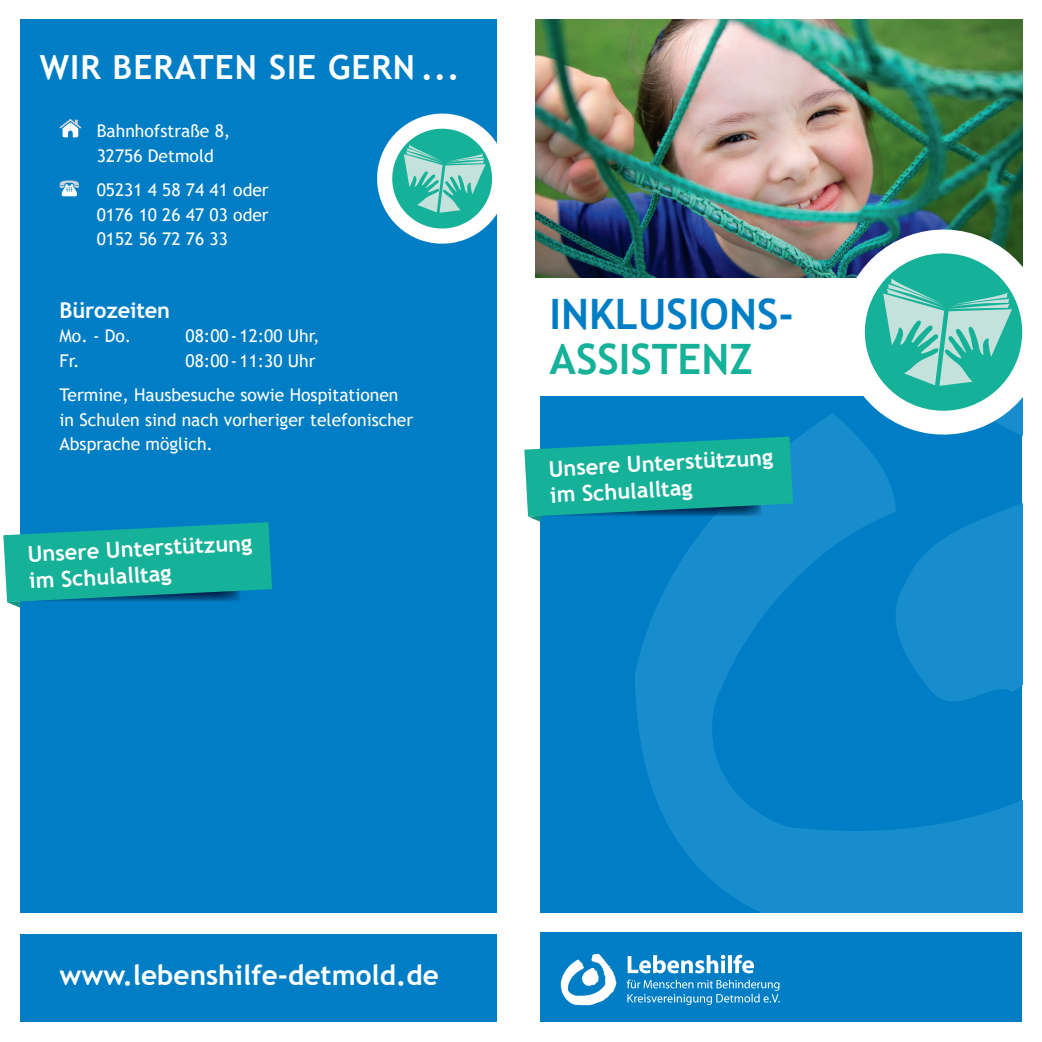
<style>
.page{position:relative;width:1042px;height:1042px;background:#fff}
.page>*{position:absolute;margin:0;border:0;box-sizing:border-box;transform-origin:0 0}
.t1{font:700 41.82px "Trebuchet MS";color:#007ec5}
.t2{font:700 41.82px "Trebuchet MS";color:#16b199}
.t3{font:700 33.25px "Trebuchet MS";letter-spacing:.03em;color:#fff}
.t4{font:700 28px "Trebuchet MS";color:#fff}
.t5{font:700 21.88px/26.2px "Trebuchet MS";letter-spacing:-.01em;color:#fff}
.t6{font:17.5px/24.5px "Trebuchet MS";color:#fff}
</style>
<div class="page">
<div style="left:20px;top:20px;width:476px;height:893px;background:#007ec5"></div>
<img style="left:536px;top:20px;width:486px;height:258px">
<div style="left:20px;top:934px;width:476px;height:88px;background:#007ec5"></div>
<svg style="left:59px;top:119px;width:23px;height:18px"></svg>
<svg style="left:60px;top:180px;width:19px;height:16px"></svg>
<div style="left:541px;top:933px;width:481px;height:89px;background:#007ec5"></div>
<img style="left:561px;top:953px;width:219px;height:53px">
<div style="left:541px;top:397px;width:481px;height:516px;background:#007ec5"></div>
<img style="left:635px;top:428px;width:387px;height:485px">
<svg style="left:524px;top:437px;width:269px;height:85px;background:#16a6a0"></svg>
<svg style="left:811px;top:200px;width:212px;height:248px"></svg>
<svg style="left:377px;top:95px;width:120px;height:157px"></svg>
<svg style="left:3px;top:522px;width:269px;height:85px"></svg>
<h2 class="t3" style="left:40px;top:47px;width:421px">WIR BERATEN SIE GERN ...</h2>
<p class="t6" style="left:97px;top:119px;width:135px">Bahnhofstraße 8,<br>32756 Detmold</p>
<p class="t6" style="left:97px;top:178px;width:173px;text-align:justify">05231 4 58 74 41 oder 0176 10 26 47 03 oder 0152 56 72 76 33</p>
<p class="t5" style="left:60px;top:297px;width:112px">Bürozeiten</p>
<p class="t6" style="left:60px;top:324px;width:73px">Mo. - Do.</p>
<p class="t6" style="left:186px;top:324px;width:135px">08:00 - 12:00 Uhr,</p>
<p class="t6" style="left:60px;top:348px;width:22px">Fr.</p>
<p class="t6" style="left:60px;top:343px;width:340px;line-height:34.5px;text-indent:126px">08:00 - 11:30 Uhr<br>Termine, Hausbesuche sowie Hospitationen</p>
<p class="t6" style="left:60px;top:407px;width:355px">in Schulen sind nach vorheriger telefonischer<br>Absprache möglich.</p>
<p class="t5" style="left:27px;top:541px;width:226px;rotate:-3deg">Unsere Unterstützung im Schulalltag</p>
<h1 class="t1" style="left:549px;top:288px;width:246px">INKLUSIONS-</h1>
<h1 class="t2" style="left:549px;top:333px;width:205px">ASSISTENZ</h1>
<p class="t5" style="left:548px;top:456px;width:226px;rotate:-3deg">Unsere Unterstützung im Schulalltag</p>
<h3 class="t4" style="left:60px;top:958px;width:381px">www.lebenshilfe-detmold.de</h3>
</div>
